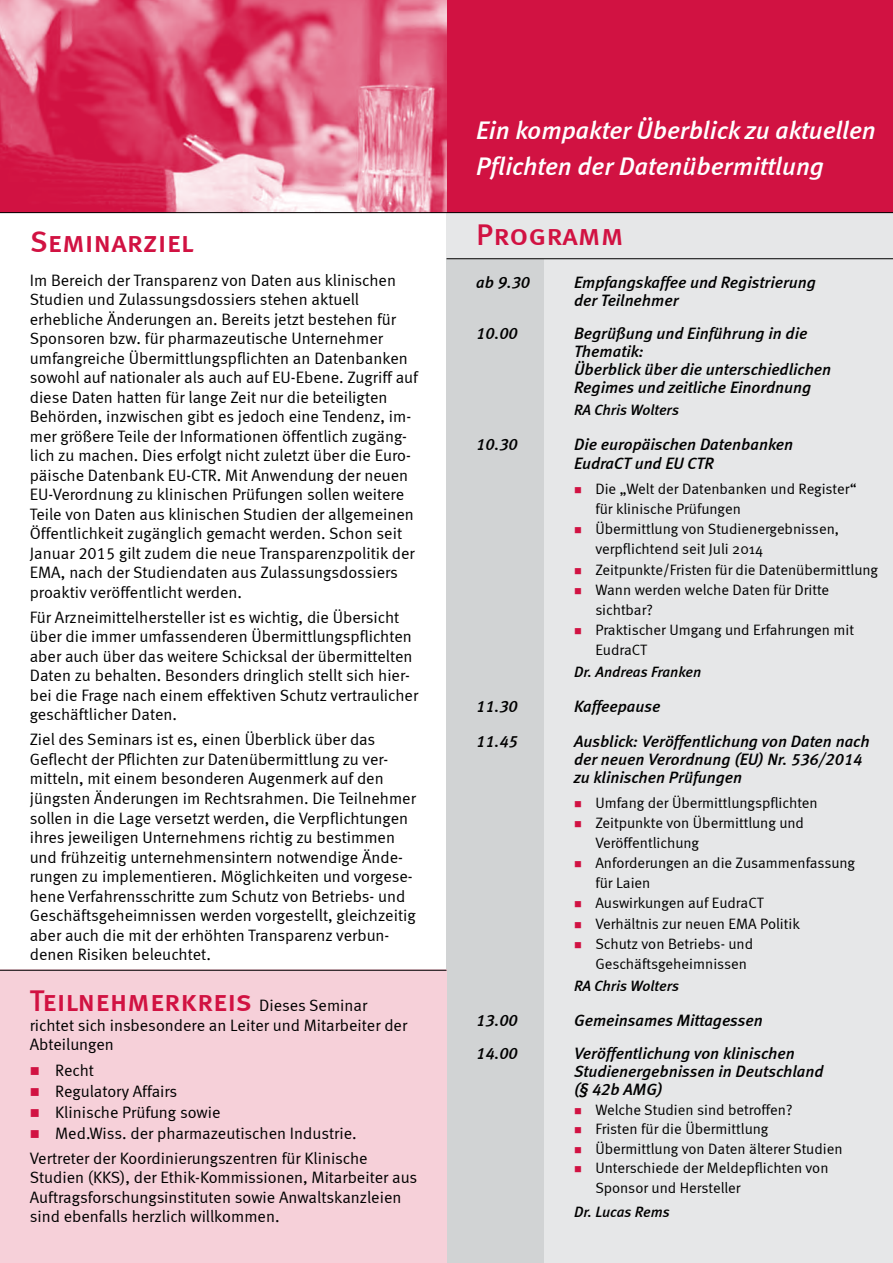
<style>
.page{position:relative;width:893px;height:1263px;background:#fff}
.page>*{position:absolute;margin:0;border:0;box-sizing:border-box;transform-origin:0 0}
.t1{font:30px "Meta Medium LF Caps";color:#d11242}
.t2{font:italic 25.5px/36px "Meta Medium LF";color:#fff}
.t3{font:16.5px/19.5px "Meta Normal LF";color:#000}
.t4{font:italic 16.5px/18px "Meta Medium LF";color:#000}
.t5{font:15px/20.2px "Meta Normal";color:#000}
.t6{font:italic 15px "Meta Medium LF";color:#000}
.s1{font-family:"Meta Normal LF";font-size:16.5px;color:#000}
.s2{color:#d11242}
</style>
<div class="page">
<div style="left:0;top:0;width:893px;height:213px;background:#d11242"></div>
<img style="left:0;top:0;width:446px;height:212px">
<div style="left:446px;top:213px;width:447px;height:1050px;background:#e6e7e8"></div>
<div style="left:446px;top:259px;width:98px;height:1004px;background:#d1d3d4"></div>
<div style="left:0;top:969px;width:446px;height:294px;background:#f6d0d9"></div>
<hr style="left:0;top:212px;width:893px;height:1px;background:#000">
<hr style="left:446px;top:258px;width:447px;height:1px;background:#000">
<hr style="left:0;top:970px;width:446px;height:1px;background:#000">
<h1 class="t1" style="left:30px;top:224px;width:165px">Seminarziel</h1>
<p class="t3" style="left:30px;top:270px;width:390px">Im Bereich der Transparenz von Daten aus klinischen Studien und Zulassungsdossiers stehen aktuell erhebliche Änderungen an. Bereits jetzt bestehen für Sponsoren bzw. für pharmazeutische Unternehmer umfangreiche Übermittlungspflichten an Datenbanken sowohl auf nationaler als auch auf EU-Ebene. Zugriff auf diese Daten hatten für lange Zeit nur die beteiligten Behörden, inzwischen gibt es jedoch eine Tendenz, im&shy;mer größere Teile der Informationen öffentlich zugäng&shy;lich zu machen. Dies erfolgt nicht zuletzt über die Euro&shy;päische Datenbank EU-CTR. Mit Anwendung der neuen EU-Verordnung zu klinischen Prüfungen sollen weitere Teile von Daten aus klinischen Studien der allgemeinen Öffentlichkeit zugänglich gemacht werden. Schon seit Januar 2015 gilt zudem die neue Transparenzpolitik der EMA, nach der Studiendaten aus Zulassungsdossiers proaktiv veröffentlicht werden.</p>
<p class="t3" style="left:30px;top:607px;width:390px">Für Arzneimittelhersteller ist es wichtig, die Übersicht über die immer umfassenderen Übermittlungspflichten aber auch über das weitere Schicksal der übermittelten Daten zu behalten. Besonders dringlich stellt sich hier&shy;bei die Frage nach einem effektiven Schutz vertraulicher geschäftlicher Daten.</p>
<p class="t3" style="left:30px;top:730px;width:388px">Ziel des Seminars ist es, einen Überblick über das Geflecht der Pflichten zur Datenübermittlung zu ver&shy;mitteln, mit einem besonderen Augenmerk auf den jüngsten Änderungen im Rechtsrahmen. Die Teilnehmer sollen in die Lage versetzt werden, die Verpflichtungen ihres jeweiligen Unternehmens richtig zu bestimmen und frühzeitig unternehmensintern notwendige Ände&shy;rungen zu implementieren. Möglichkeiten und vorgese&shy;hene Verfahrensschritte zum Schutz von Betriebs- und Geschäftsgeheimnissen werden vorgestellt, gleichzeitig aber auch die mit der erhöhten Transparenz verbun&shy;denen Risiken beleuchtet.</p>
<h1 class="t1" style="left:30px;top:983px;width:339px">Teilnehmerkreis <span class="s1">Dieses Seminar</span></h1>
<p class="t3" style="left:30px;top:1015px;width:379px">richtet sich insbesondere an Leiter und Mitarbeiter der<br>Abteilungen</p>
<p class="t3" style="left:30px;top:1060px;width:66px"><span class="s2">■</span> Recht</p>
<p class="t3" style="left:30px;top:1081px;width:149px"><span class="s2">■</span> Regulatory Affairs</p>
<p class="t3" style="left:30px;top:1102px;width:192px"><span class="s2">■</span> Klinische Prüfung sowie</p>
<p class="t3" style="left:30px;top:1120px;width:339px;line-height:25px"><span class="s2">■</span> Med.Wiss. der pharmazeutischen Industrie.<br>Vertreter der Koordinierungszentren für Klinische</p>
<p class="t3" style="left:30px;top:1167px;width:389px">Studien (KKS), der Ethik-Kommissionen, Mitarbeiter aus<br>Auftragsforschungsinstituten sowie Anwaltskanzleien sind ebenfalls herzlich willkommen.</p>
<h2 class="t2" style="left:476px;top:111px;width:401px">Ein kompakter Überblick zu aktuellen<br>Pflichten der Datenübermittlung</h2>
<h1 class="t1" style="left:476px;top:217px;width:149px">Programm</h1>
<p class="t4" style="left:476px;top:273px;width:55px">ab 9.30</p>
<p class="t4" style="left:574px;top:273px;width:243px">Empfangskaffee und Registrierung der Teilnehmer</p>
<p class="t4" style="left:476px;top:324px;width:43px">10.00</p>
<p class="t4" style="left:574px;top:324px;width:259px">Begrüßung und Einführung in die<br>Thematik:<br>Überblick über die unterschiedlichen<br>Regimes und zeitliche Einordnung</p>
<p class="t6" style="left:574px;top:401px;width:106px">RA Chris Wolters</p>
<p class="t4" style="left:476px;top:435px;width:43px">10.30</p>
<p class="t4" style="left:574px;top:434px;width:221px;line-height:19.5px">Die europäischen Datenbanken<br>EudraCT und EU CTR</p>
<p class="t5" style="left:595px;top:478px;width:263px;text-indent:-21px"><span class="s2">■</span> Die „Welt der Datenbanken und Register“ für klinische Prüfungen</p>
<p class="t5" style="left:595px;top:519px;width:245px;text-indent:-21px"><span class="s2">■</span> Übermittlung von Studienergebnissen, verpflichtend seit Juli 2014</p>
<p class="t5" style="left:574px;top:559px;width:306px"><span class="s2">■</span> Zeitpunkte/Fristen für die Datenübermittlung</p>
<p class="t5" style="left:595px;top:579px;width:235px;text-indent:-21px"><span class="s2">■</span> Wann werden welche Daten für Dritte sichtbar?</p>
<p class="t5" style="left:595px;top:620px;width:260px;line-height:19.5px;text-indent:-21px"><span class="s2">■</span> Praktischer Umgang und Erfahrungen mit<br>EudraCT</p>
<p class="t6" style="left:574px;top:663px;width:129px">Dr. Andreas Franken</p>
<p class="t4" style="left:476px;top:697px;width:43px">11.30</p>
<p class="t4" style="left:574px;top:697px;width:88px">Kaffeepause</p>
<p class="t4" style="left:476px;top:732px;width:43px">11.45</p>
<p class="t4" style="left:574px;top:732px;width:297px">Ausblick: Veröffentlichung von Daten nach der neuen Verordnung (EU) Nr. 536/2014 zu klinischen Prüfungen</p>
<p class="t5" style="left:574px;top:792px;width:245px"><span class="s2">■</span> Umfang der Übermittlungspflichten</p>
<p class="t5" style="left:595px;top:813px;width:210px;line-height:19.5px;text-indent:-21px"><span class="s2">■</span> Zeitpunkte von Übermittlung und<br>Veröffentlichung</p>
<p class="t5" style="left:595px;top:852px;width:261px;text-indent:-21px"><span class="s2">■</span> Anforderungen an die Zusammenfassung für Laien</p>
<p class="t5" style="left:574px;top:893px;width:191px"><span class="s2">■</span> Auswirkungen auf EudraCT</p>
<p class="t5" style="left:574px;top:913px;width:227px"><span class="s2">■</span> Verhältnis zur neuen EMA Politik</p>
<p class="t5" style="left:595px;top:933px;width:159px;text-indent:-21px"><span class="s2">■</span> Schutz von Betriebs- und<br>Geschäftsgeheimnissen</p>
<p class="t6" style="left:574px;top:977px;width:106px">RA Chris Wolters</p>
<p class="t4" style="left:476px;top:1011px;width:43px">13.00</p>
<p class="t4" style="left:574px;top:1011px;width:190px">Gemeinsames Mittagessen</p>
<p class="t4" style="left:476px;top:1044px;width:43px">14.00</p>
<p class="t4" style="left:574px;top:1044px;width:251px">Veröffentlichung von klinischen<br>Studienergebnissen in Deutschland (§ 42b AMG)</p>
<p class="t5" style="left:574px;top:1099px;width:220px"><span class="s2">■</span> Welche Studien sind betroffen?</p>
<p class="t5" style="left:574px;top:1119px;width:196px"><span class="s2">■</span> Fristen für die Übermittlung</p>
<p class="t5" style="left:574px;top:1138px;width:270px"><span class="s2">■</span> Übermittlung von Daten älterer Studien</p>
<p class="t5" style="left:595px;top:1158px;width:235px;line-height:19.5px;text-indent:-21px"><span class="s2">■</span> Unterschiede der Meldepflichten von<br>Sponsor und Hersteller</p>
<p class="t6" style="left:574px;top:1203px;width:97px">Dr. Lucas Rems</p>
</div>
